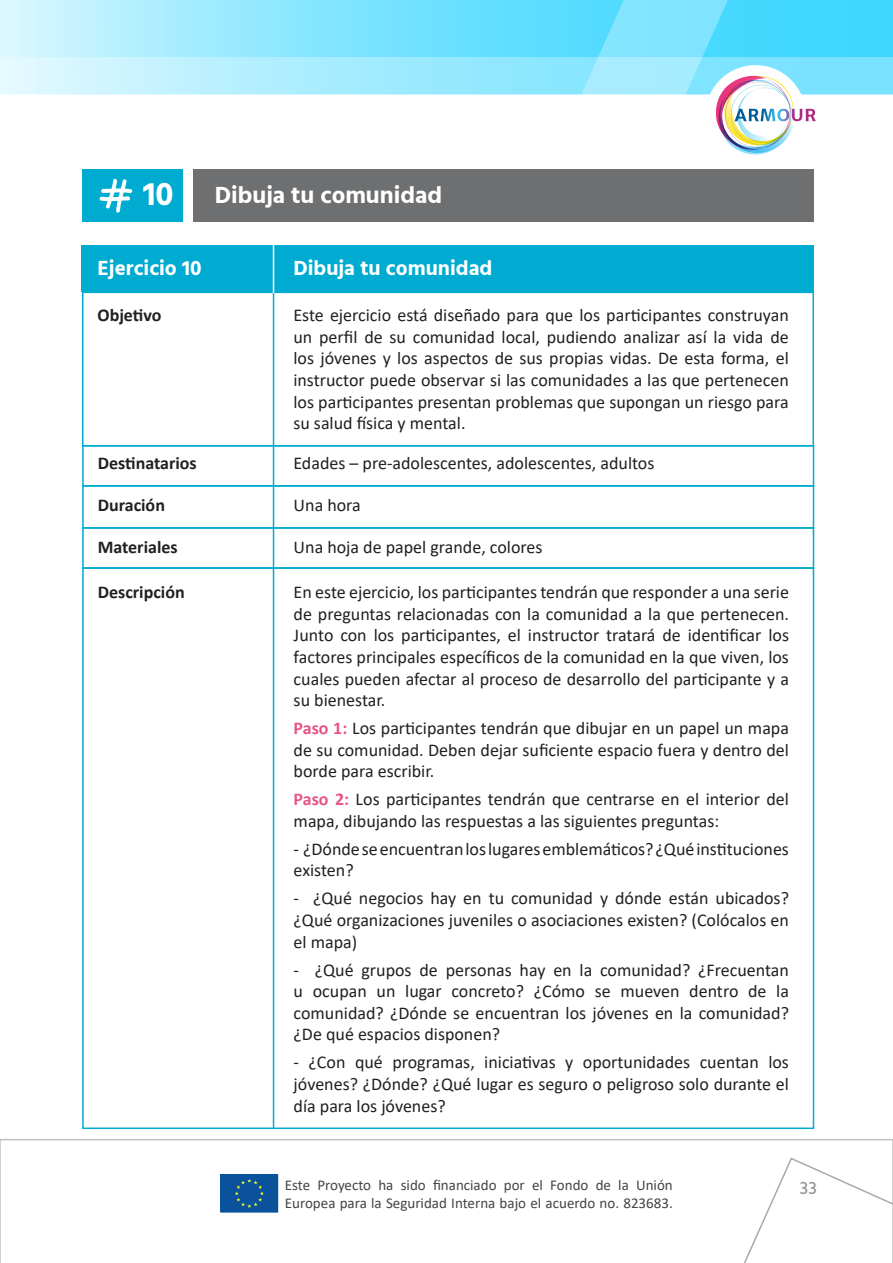
<style>
.page{position:relative;width:893px;height:1263px;background:#fff}
.page>*{position:absolute;margin:0;border:0;box-sizing:border-box;transform-origin:0 0}
.t1{font:700 33px "Hind";color:#fff}
.t2{font:700 24px "Hind";color:#fff}
.t3{font:700 21px "Hind";color:#fff}
.t4{font:18px/21.6px "Calibri";color:#231f20;text-align:justify}
.t5{font:700 18px "Calibri";color:#231f20}
.t6{font:500 18px "Hind";color:#949698}
.t7{font:15px/18px "Calibri";color:#444445}
.s1{font-weight:700;color:#e65485}
</style>
<div class="page">
<svg style="left:0;top:1139px;width:893px;height:123px"></svg>
<svg style="left:0;top:0;width:893px;height:57px;background:#a2ebff"></svg>
<svg style="left:0;top:57px;width:893px;height:38px;background:#bef1ff"></svg>
<svg style="left:625px;top:1156px;width:268px;height:106px"></svg>
<svg style="left:349px;top:0;width:515px;height:652px"></svg>
<div style="left:705px;top:65px;width:101px;height:100px;background:#fff;border-radius:50%"></div>
<img style="left:716px;top:76px;width:100px;height:79px">
<svg style="left:220px;top:1174px;width:58px;height:39px;background:#125999"></svg>
<div style="left:82px;top:169px;width:101px;height:52px;background:#00abd1"></div>
<svg style="left:99px;top:178px;width:34px;height:35px"></svg>
<div style="left:193px;top:169px;width:621px;height:52px;background:#6d6f71"></div>
<div style="left:82px;top:292px;width:732px;height:154px;border:2px solid #00abd1"></div>
<div style="left:82px;top:445px;width:732px;height:42px;border:2px solid #00abd1"></div>
<div style="left:82px;top:246px;width:732px;height:46px;background:#00abd1"></div>
<div style="left:82px;top:485px;width:732px;height:44px;border:2px solid #00abd1"></div>
<div style="left:82px;top:527px;width:732px;height:42px;border:2px solid #00abd1"></div>
<hr style="left:273px;top:277px;width:1px;height:851px;background:#00abd1">
<hr style="left:273px;top:227px;width:1px;height:66px;background:#fff">
<p class="t1" style="left:143px;top:175px;width:32px">10</p>
<p class="t2" style="left:215px;top:180px;width:229px">Dibuja tu comunidad</p>
<p class="t3" style="left:98px;top:256px;width:106px">Ejercicio 10</p>
<p class="t5" style="left:98px;top:302px;width:65px">Objetivo</p>
<p class="t5" style="left:98px;top:451px;width:100px">Destinatarios</p>
<p class="t3" style="left:293px;top:256px;width:200px">Dibuja tu comunidad</p>
<p class="t4" style="left:293px;top:304px;width:497px">Este ejercicio está diseñado para que los participantes construyan un perfil de su comunidad local, pudiendo analizar así la vida de los jóvenes y los aspectos de sus propias vidas. De esta forma, el instructor puede observar si las comunidades a las que pertenecen los participantes presentan problemas que supongan un riesgo para su salud física y mental.</p>
<p class="t4" style="left:293px;top:452px;width:363px">Edades – pre-adolescentes, adolescentes, adultos</p>
<p class="t5" style="left:98px;top:493px;width:69px">Duración</p>
<p class="t4" style="left:294px;top:494px;width:69px">Una hora</p>
<p class="t5" style="left:98px;top:535px;width:81px">Materiales</p>
<p class="t4" style="left:294px;top:536px;width:250px">Una hoja de papel grande, colores</p>
<p class="t5" style="left:98px;top:579px;width:88px">Descripción</p>
<p class="t4" style="left:294px;top:581px;width:497px">En este ejercicio, los participantes tendrán que responder a una serie de preguntas relacionadas con la comunidad a la que pertenecen.<br>Junto con los participantes, el instructor tratará de identificar los factores principales específicos de la comunidad en la que viven, los cuales pueden afectar al proceso de desarrollo del participante y a su bienestar.</p>
<p class="t4" style="left:294px;top:717px;width:497px"><span class="s1">Paso 1:</span> Los participantes tendrán que dibujar en un papel un mapa de su comunidad. Deben dejar suficiente espacio fuera y dentro del borde para escribir.</p>
<p class="t4" style="left:294px;top:788px;width:497px"><span class="s1">Paso 2:</span> Los participantes tendrán que centrarse en el interior del mapa, dibujando las respuestas a las siguientes preguntas:</p>
<p class="t4" style="left:294px;top:838px;width:497px">- ¿Dónde se encuentran los lugares emblemáticos? ¿Qué instituciones existen?</p>
<p class="t4" style="left:294px;top:887px;width:497px">- ¿Qué negocios hay en tu comunidad y dónde están ubicados? ¿Qué organizaciones juveniles o asociaciones existen? (Colócalos en el mapa)</p>
<p class="t4" style="left:294px;top:958px;width:497px">- ¿Qué grupos de personas hay en la comunidad? ¿Frecuentan u ocupan un lugar concreto? ¿Cómo se mueven dentro de la comunidad? ¿Dónde se encuentran los jóvenes en la comunidad? ¿De qué espacios disponen?</p>
<p class="t4" style="left:294px;top:1051px;width:497px">- ¿Con qué programas, iniciativas y oportunidades cuentan los jóvenes? ¿Dónde? ¿Qué lugar es seguro o peligroso solo durante el día para los jóvenes?</p>
<p class="t7" style="left:285px;top:1175px;width:389px">Este Proyecto ha sido financiado por el Fondo de la Unión<br>Europea para la Seguridad Interna bajo el acuerdo no. 823683.</p>
<p class="t6" style="left:800px;top:1176px;width:18px">33</p>
</div>
